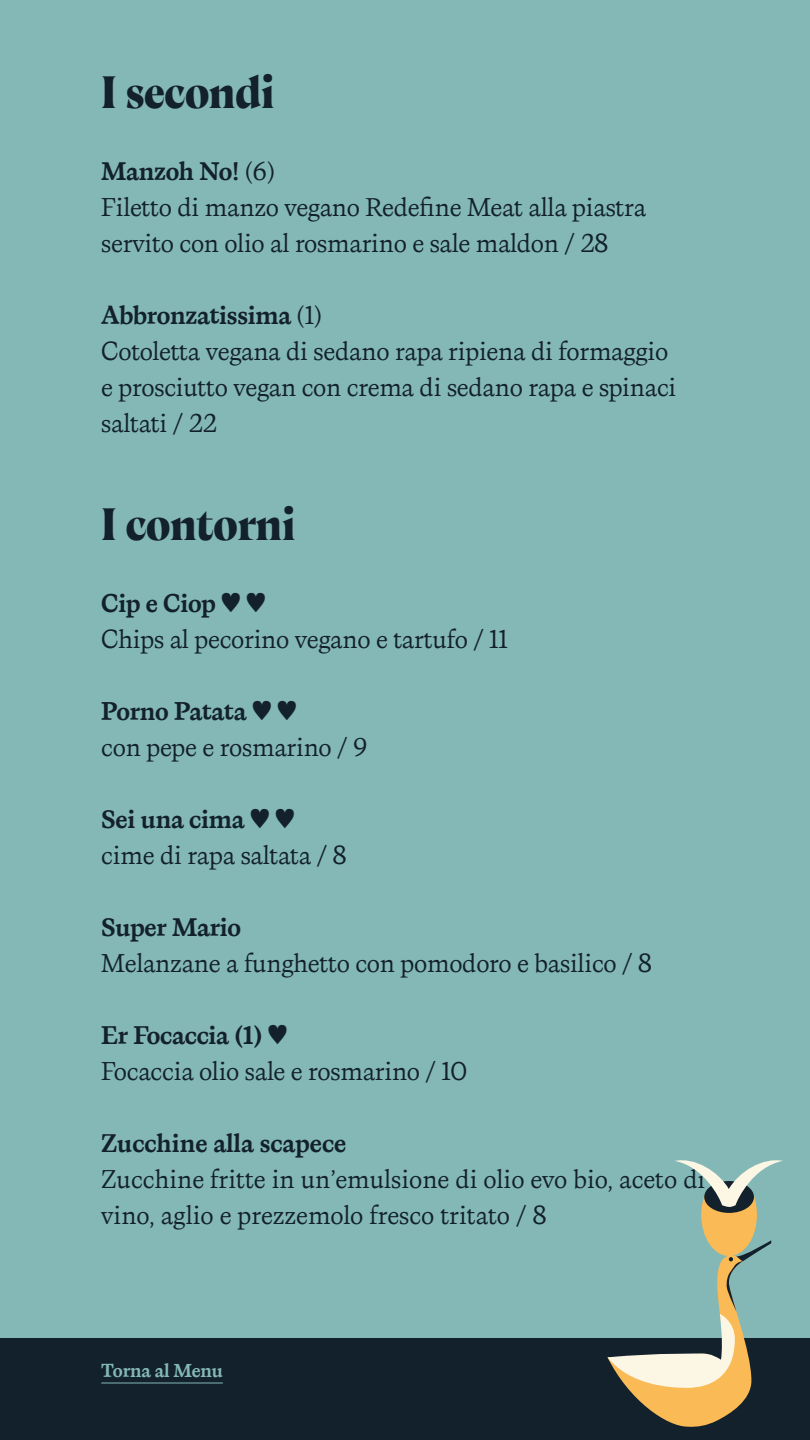
<style>
.page{position:relative;width:810px;height:1440px;background:#84b8b7}
.page>*{position:absolute;margin:0;border:0;box-sizing:border-box;transform-origin:0 0}
.t1{font:900 45px "Calvino Grande";letter-spacing:-.01em;color:#13212c}
.t2{font:25.5px/36px "Calvino";letter-spacing:-.01em;color:#13212c}
.t3{font:700 25.5px "Calvino";letter-spacing:-.01em;color:#13212c}
.t4{font:700 18.75px "Calvino";letter-spacing:-.01em;color:#84b8b7}
.s1{font-weight:400}
</style>
<div class="page">
<div style="left:0;top:1338px;width:810px;height:102px;background:#13212c"></div>
<svg style="left:607px;top:1160px;width:176px;height:267px"></svg>
<hr style="left:101px;top:1383px;width:122px;height:1px;background:#84b8b7">
<p class="t1" style="left:101px;top:58px;width:175px">I secondi</p>
<p class="t3" style="left:101px;top:151px;width:175px">Manzoh No! <span class="s1">(6)</span></p>
<p class="t2" style="left:101px;top:187px;width:546px">Filetto di manzo vegano Redefine Meat alla piastra servito con olio al rosmarino e sale maldon / 28</p>
<p class="t3" style="left:101px;top:295px;width:223px">Abbronzatissima <span class="s1">(1)</span></p>
<p class="t2" style="left:101px;top:331px;width:569px">Cotoletta vegana di sedano rapa ripiena di formaggio</p>
<p class="t2" style="left:101px;top:367px;width:577px">e prosciutto vegan con crema di sedano rapa e spinaci</p>
<p class="t2" style="left:101px;top:403px;width:117px">saltati / 22</p>
<p class="t1" style="left:101px;top:490px;width:196px">I contorni</p>
<p class="t3" style="left:101px;top:583px;width:166px">Cip e Ciop ♥ ♥</p>
<p class="t2" style="left:101px;top:619px;width:408px">Chips al pecorino vegano e tartufo / 11</p>
<p class="t3" style="left:101px;top:691px;width:197px">Porno Patata ♥ ♥</p>
<p class="t2" style="left:101px;top:727px;width:267px">con pepe e rosmarino / 9</p>
<p class="t3" style="left:101px;top:799px;width:195px">Sei una cima ♥ ♥</p>
<p class="t2" style="left:101px;top:835px;width:247px">cime di rapa saltata / 8</p>
<p class="t3" style="left:101px;top:907px;width:141px">Super Mario</p>
<p class="t2" style="left:101px;top:943px;width:553px">Melanzane a funghetto con pomodoro e basilico / 8</p>
<p class="t3" style="left:101px;top:1015px;width:188px">Er Focaccia (1) ♥</p>
<p class="t2" style="left:101px;top:1051px;width:368px">Focaccia olio sale e rosmarino / 10</p>
<p class="t3" style="left:101px;top:1123px;width:247px">Zucchine alla scapece</p>
<p class="t2" style="left:101px;top:1159px;width:606px">Zucchine fritte in un’emulsione di olio evo bio, aceto di vino, aglio e prezzemolo fresco tritato / 8</p>
<p class="t4" style="left:101px;top:1356px;width:123px">Torna al Menu</p>
</div>
